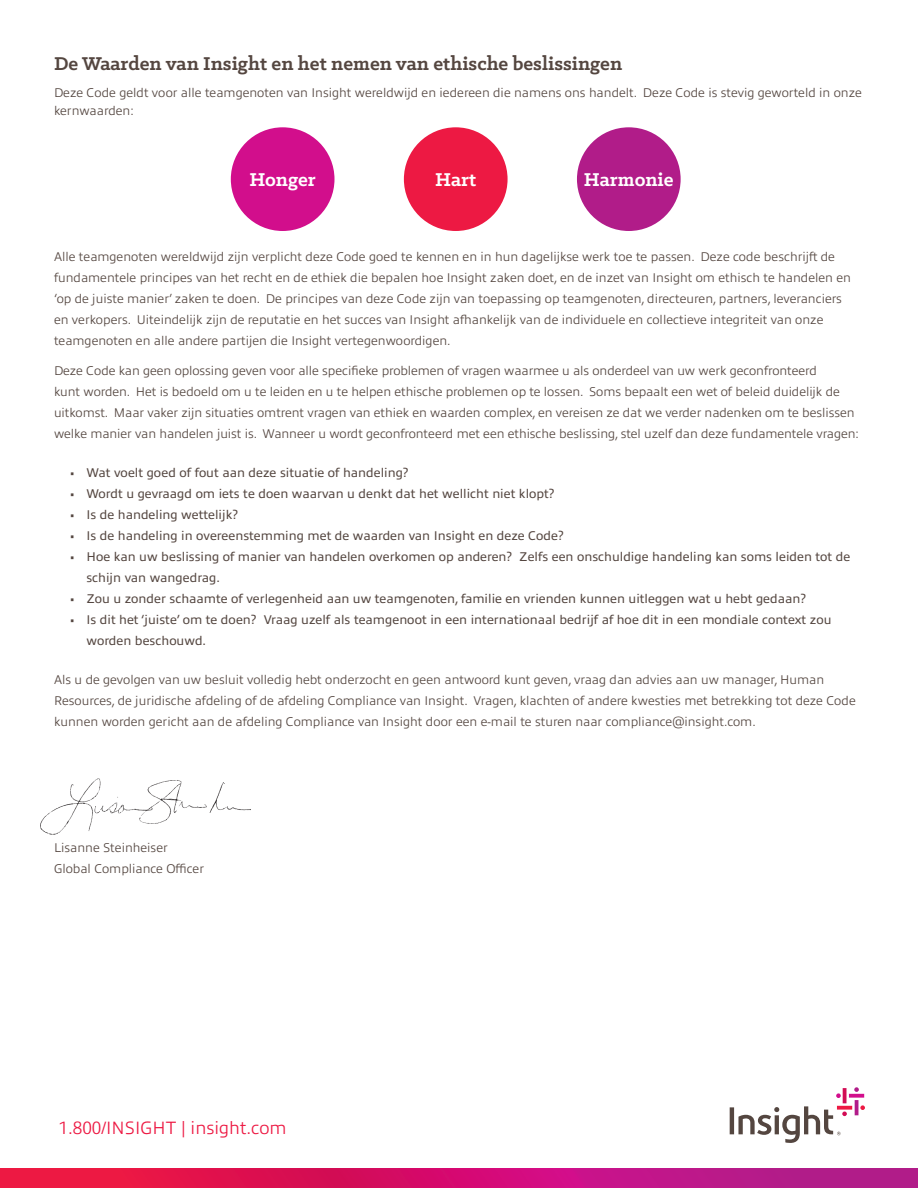
<style>
.page{position:relative;width:918px;height:1188px;background:#fff}
.page>*{position:absolute;margin:0;border:0;box-sizing:border-box;transform-origin:0 0}
.t1{font:700 21px "Klinic Slab";color:#544640}
.t2{font:700 21px "Klinic Slab";color:#fff}
.t3{font:300 18px "Allumi Pro";color:#ed1943}
.t4{font:300 12.75px/21px "Allumi Pro";color:#544640}
.t5{font:12.75px/21px "Allumi Pro";color:#544640}
</style>
<div class="page">
<svg style="left:730px;top:1087px;width:135px;height:56px"></svg>
<svg style="left:0;top:1169px;width:918px;height:19px;background:#d0136b"></svg>
<div style="left:231px;top:127px;width:104px;height:104px;background:#d20e8c;border-radius:50%"></div>
<div style="left:577px;top:127px;width:104px;height:104px;background:#b11c89;border-radius:50%"></div>
<div style="left:404px;top:127px;width:104px;height:104px;background:#ed1943;border-radius:50%"></div>
<img style="left:40px;top:778px;width:211px;height:57px">
<h1 class="t1" style="left:54px;top:49px;width:570px">De Waarden van Insight en het nemen van ethische beslissingen</h1>
<p class="t4" style="left:54px;top:82px;width:809px;line-height:18px">Deze Code geldt voor alle teamgenoten van Insight wereldwijd en iedereen die namens ons handelt. Deze Code is stevig geworteld in onze kernwaarden:</p>
<h1 class="t2" style="left:250px;top:166px;width:68px">Honger</h1>
<h1 class="t2" style="left:435px;top:166px;width:42px">Hart</h1>
<h1 class="t2" style="left:584px;top:166px;width:91px">Harmonie</h1>
<p class="t4" style="left:54px;top:245px;width:799px">Alle teamgenoten wereldwijd zijn verplicht deze Code goed te kennen en in hun dagelijkse werk toe te passen. Deze code beschrijft de fundamentele principes van het recht en de ethiek die bepalen hoe Insight zaken doet, en de inzet van Insight om ethisch te handelen en ‘op de juiste manier’ zaken te doen. De principes van deze Code zijn van toepassing op teamgenoten, directeuren, partners, leveranciers en verkopers. Uiteindelijk zijn de reputatie en het succes van Insight afhankelijk van de individuele en collectieve integriteit van onze teamgenoten en alle andere partijen die Insight vertegenwoordigen.</p>
<p class="t4" style="left:54px;top:359px;width:806px">Deze Code kan geen oplossing geven voor alle specifieke problemen of vragen waarmee u als onderdeel van uw werk geconfronteerd<br>kunt worden. Het is bedoeld om u te leiden en u te helpen ethische problemen op te lossen. Soms bepaalt een wet of beleid duidelijk de uitkomst. Maar vaker zijn situaties omtrent vragen van ethiek en waarden complex, en vereisen ze dat we verder nadenken om te beslissen welke manier van handelen juist is. Wanneer u wordt geconfronteerd met een ethische beslissing, stel uzelf dan deze fundamentele vragen:</p>
<p class="t5" style="left:70px;top:461px;width:340px">• Wat voelt goed of fout aan deze situatie of handeling?</p>
<p class="t5" style="left:70px;top:482px;width:486px">• Wordt u gevraagd om iets te doen waarvan u denkt dat het wellicht niet klopt?</p>
<p class="t5" style="left:70px;top:503px;width:169px">• Is de handeling wettelijk?</p>
<p class="t5" style="left:70px;top:524px;width:495px">• Is de handeling in overeenstemming met de waarden van Insight en deze Code?</p>
<p class="t5" style="left:86px;top:545px;width:765px;text-indent:-16px">• Hoe kan uw beslissing of manier van handelen overkomen op anderen? Zelfs een onschuldige handeling kan soms leiden tot de schijn van wangedrag.</p>
<p class="t5" style="left:70px;top:587px;width:737px">• Zou u zonder schaamte of verlegenheid aan uw teamgenoten, familie en vrienden kunnen uitleggen wat u hebt gedaan?</p>
<p class="t5" style="left:86px;top:608px;width:747px;text-indent:-16px">• Is dit het ‘juiste’ om te doen? Vraag uzelf als teamgenoot in een internationaal bedrijf af hoe dit in een mondiale context zou worden beschouwd.</p>
<p class="t4" style="left:54px;top:668px;width:803px">Als u de gevolgen van uw besluit volledig hebt onderzocht en geen antwoord kunt geven, vraag dan advies aan uw manager, Human<br>Resources, de juridische afdeling of de afdeling Compliance van Insight. Vragen, klachten of andere kwesties met betrekking tot deze Code kunnen worden gericht aan de afdeling Compliance van Insight door een e-mail te sturen naar compliance@insight.com.</p>
<p class="t4" style="left:54px;top:836px;width:152px">Lisanne Steinheiser<br>Global Compliance Officer</p>
<h2 class="t3" style="left:58px;top:1115px;width:230px">1.800/INSIGHT | insight.com</h2>
</div>
